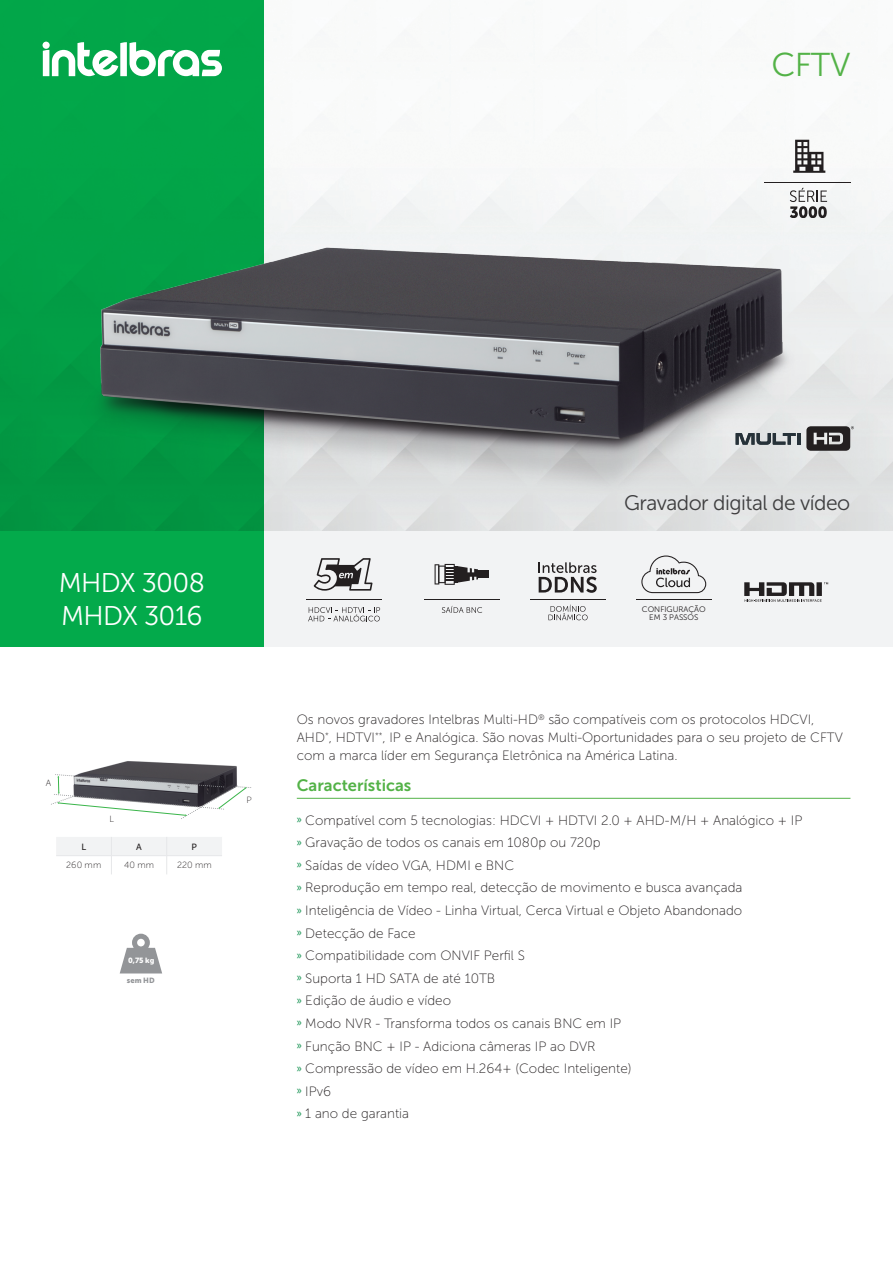
<style>
.page{position:relative;width:893px;height:1263px;background:#fff}
.page>*{position:absolute;margin:0;border:0;box-sizing:border-box;transform-origin:0 0}
.Nome_da_Família{font:33px "Museo Sans 300";color:#53b247}
.Nome_do_Produto{font:27px "Museo Sans 300";letter-spacing:-.025em;color:#fff}
.Descrição_do_Produto{font:21px "Museo Sans 300";letter-spacing:-.025em;color:#3e3e3f}
.Título{font:16.5px "Museo Sans 700";color:#53b247}
.Texto{font:13.5px/18px "Museo Sans 100";color:#231f20}
.Medidas{font:9px "Museo Sans 100";letter-spacing:.015em;color:#231f20}
.Medidas_Título{font:9px "Museo Sans 500";color:#231f20}
.t1{font:7.95px/8.6px "Museo Sans 300";color:#231f20;text-align:center}
.Peso{font:7.5px "Museo Sans 900";color:#fff}
.Peso-2{font:7.5px "Museo Sans 900";color:#939598}
.s1{font-family:"Myriad Pro";font-size:12px;color:#078c47}
</style>
<div class="page">
<img style="left:264px;top:139px;width:629px;height:393px">
<svg style="left:0;top:0;width:264px;height:532px;background:#02a247"></svg>
<div style="left:263px;top:532px;width:630px;height:115px;background:#f2f3f4"></div>
<div style="left:0;top:532px;width:264px;height:115px;background:#03aa4b"></div>
<svg style="left:43px;top:42px;width:179px;height:35px"></svg>
<img style="left:78px;top:761px;width:159px;height:13px">
<svg style="left:51px;top:774px;width:201px;height:45px"></svg>
<img style="left:32px;top:227px;width:795px;height:268px">
<hr style="left:297px;top:798px;width:553px;height:1px;background:#53b247">
<svg style="left:56px;top:837px;width:166px;height:37px"></svg>
<svg style="left:120px;top:934px;width:42px;height:39px"></svg>
<svg style="left:744px;top:582px;width:84px;height:20px"></svg>
<hr style="left:636px;top:599px;width:76px;height:1px;background:#231f20">
<svg style="left:641px;top:555px;width:65px;height:38px"></svg>
<svg style="left:548px;top:605px;width:40px;height:15px"></svg>
<hr style="left:530px;top:599px;width:76px;height:1px;background:#231f20">
<svg style="left:539px;top:562px;width:58px;height:31px"></svg>
<svg style="left:442px;top:606px;width:40px;height:7px"></svg>
<svg style="left:435px;top:564px;width:43px;height:21px"></svg>
<div style="left:478px;top:570px;width:11px;height:8px;background:#231f20"></div>
<hr style="left:424px;top:599px;width:76px;height:1px;background:#231f20">
<svg style="left:308px;top:607px;width:72px;height:14px"></svg>
<svg style="left:314px;top:558px;width:58px;height:33px"></svg>
<hr style="left:306px;top:599px;width:76px;height:1px;background:#231f20">
<hr style="left:797px;top:433px;width:4px;height:12px;background:#263239">
<svg style="left:736px;top:433px;width:60px;height:12px"></svg>
<svg style="left:806px;top:426px;width:48px;height:25px"></svg>
<svg style="left:790px;top:188px;width:37px;height:29px"></svg>
<hr style="left:764px;top:182px;width:86px;height:1px;background:#231f20">
<svg style="left:793px;top:140px;width:32px;height:33px"></svg>
<p class="Nome_da_Família" style="left:772px;top:47px;width:80px">CFTV</p>
<p class="Nome_do_Produto" style="left:59px;top:568px;width:147px">MHDX 3008</p>
<p class="Nome_do_Produto" style="left:61px;top:601px;width:143px">MHDX 3016</p>
<p class="Medidas" style="left:46px;top:778px;width:7px">A</p>
<p class="Medidas" style="left:109px;top:814px;width:6px">L</p>
<p class="Medidas_Título" style="left:81px;top:842px;width:6px">L</p>
<p class="Medidas_Título" style="left:136px;top:842px;width:7px">A</p>
<p class="Medidas_Título" style="left:192px;top:842px;width:7px">P</p>
<p class="Medidas" style="left:66px;top:860px;width:36px">260 mm</p>
<p class="Medidas" style="left:124px;top:860px;width:32px">40 mm</p>
<p class="Medidas" style="left:177px;top:860px;width:36px">220 mm</p>
<p class="Peso" style="left:128px;top:956px;width:28px">0,75 kg</p>
<p class="Peso-2" style="left:127px;top:976px;width:29px">sem HD</p>
<p class="Medidas" style="left:246px;top:795px;width:7px">P</p>
<p class="Descrição_do_Produto" style="left:624px;top:492px;width:228px">Gravador digital de vídeo</p>
<p class="t1" style="left:642px;top:605px;width:65px">CONFIGURAÇÃO<br>EM 3 PASSOS</p>
<p class="Texto" style="left:297px;top:711px;width:548px">Os novos gravadores Intelbras Multi-HD<sup>®</sup> são compatíveis com os protocolos HDCVI,<br>AHD<sup>*</sup>, HDTVI<sup>**</sup>, IP e Analógica. São novas Multi-Oportunidades para o seu projeto de CFTV com a marca líder em Segurança Eletrônica na América Latina.</p>
<p class="Título" style="left:297px;top:777px;width:116px">Características</p>
<p class="Texto" style="left:297px;top:811px;width:507px"><span class="s1">»</span> Compatível com 5 tecnologias: HDCVI + HDTVI 2.0 + AHD-M/H + Analógico + IP</p>
<p class="Texto" style="left:297px;top:834px;width:305px"><span class="s1">»</span> Gravação de todos os canais em 1080p ou 720p</p>
<p class="Texto" style="left:297px;top:856px;width:219px"><span class="s1">»</span> Saídas de vídeo VGA, HDMI e BNC</p>
<p class="Texto" style="left:297px;top:879px;width:447px"><span class="s1">»</span> Reprodução em tempo real, detecção de movimento e busca avançada</p>
<p class="Texto" style="left:297px;top:901px;width:447px"><span class="s1">»</span> Inteligência de Vídeo - Linha Virtual, Cerca Virtual e Objeto Abandonado</p>
<p class="Texto" style="left:297px;top:924px;width:120px"><span class="s1">»</span> Detecção de Face</p>
<p class="Texto" style="left:297px;top:947px;width:230px"><span class="s1">»</span> Compatibilidade com ONVIF Perfil S</p>
<p class="Texto" style="left:297px;top:969px;width:200px"><span class="s1">»</span> Suporta 1 HD SATA de até 10TB</p>
<p class="Texto" style="left:297px;top:992px;width:156px"><span class="s1">»</span> Edição de áudio e vídeo</p>
<p class="Texto" style="left:297px;top:1014px;width:326px"><span class="s1">»</span> Modo NVR - Transforma todos os canais BNC em IP</p>
<p class="Texto" style="left:297px;top:1037px;width:300px"><span class="s1">»</span> Função BNC + IP - Adiciona câmeras IP ao DVR</p>
<p class="Texto" style="left:297px;top:1059px;width:336px"><span class="s1">»</span> Compressão de vídeo em H.264+ (Codec Inteligente)</p>
<p class="Texto" style="left:297px;top:1082px;width:36px"><span class="s1">»</span> IPv6</p>
<p class="Texto" style="left:297px;top:1105px;width:114px"><span class="s1">»</span> 1 ano de garantia</p>
</div>
